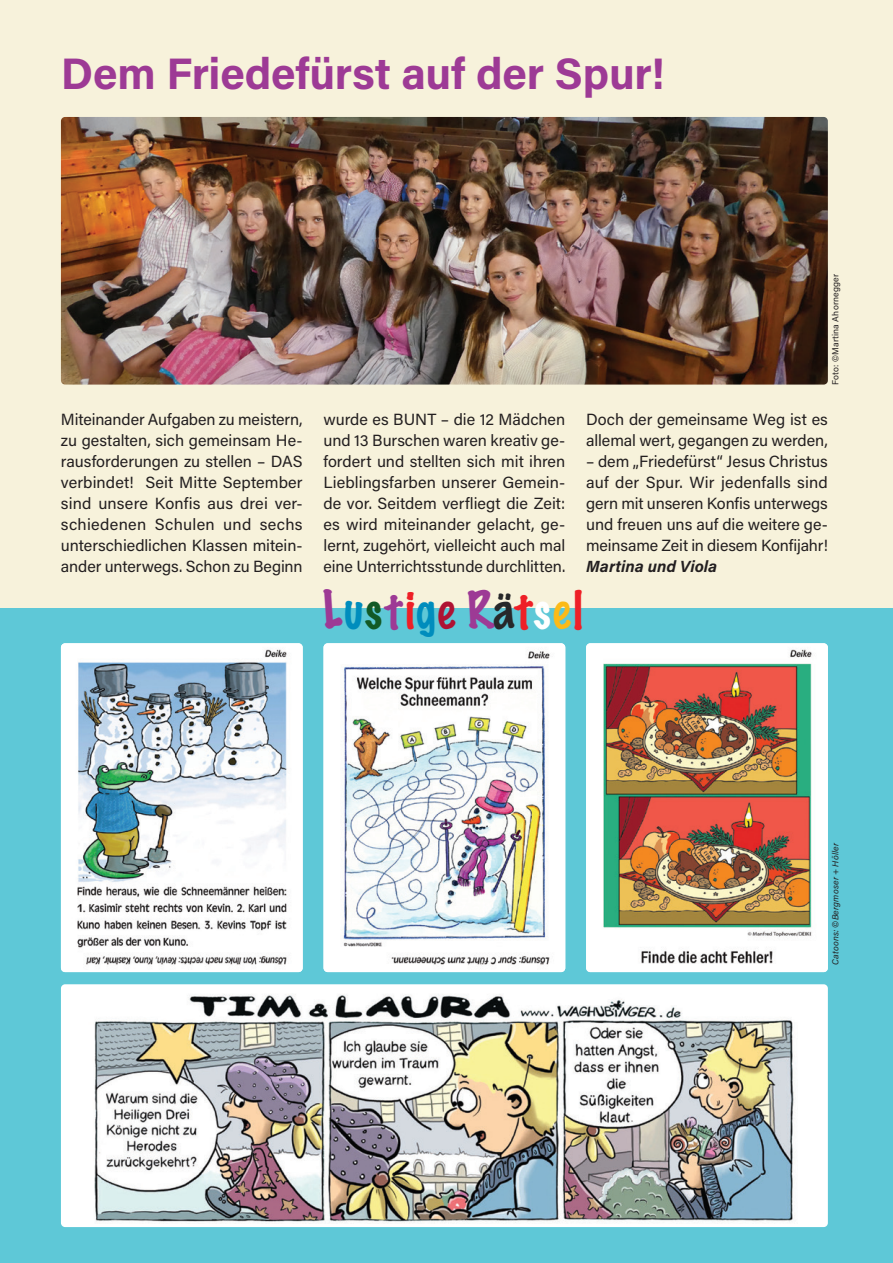
<style>
.page{position:relative;width:893px;height:1263px;background:#fff}
.page>*{position:absolute;margin:0;border:0;box-sizing:border-box;transform-origin:0 0}
.t1{font:100 47.1px "Marker Felt";letter-spacing:.035em;color:#9d3a95}
.HL_1{font:700 44.1px "Acumin Pro";letter-spacing:-.005em;color:#9d3a95}
.Fließtext{font:16.2px/21px "Acumin Pro";letter-spacing:-.005em;color:#231f20;text-align:justify}
.Fließtext-2{font:italic 700 16.2px "Acumin Pro";letter-spacing:.005em;color:#231f20}
.Foto_Credits{font:italic 8.85px "Acumin Pro";letter-spacing:.025em;color:#231f20}
.Foto_Credits-2{font:8.85px "Acumin Pro";letter-spacing:.02em;color:#231f20}
.s1{color:#008dbd}
.s2{color:#125926}
.s3{color:#ee2027}
.s4{color:#af1233}
.s5{color:#27282a}
.s6{color:#fff}
.s7{color:#fcba17}
</style>
<div class="page">
<div style="left:0;top:607px;width:893px;height:656px;background:#5ec8d7"></div>
<div style="left:0;top:0;width:893px;height:607px;background:#f7f2db"></div>
<img style="left:61px;top:643px;width:242px;height:329px">
<img style="left:324px;top:643px;width:241px;height:329px">
<img style="left:61px;top:117px;width:767px;height:268px">
<img style="left:586px;top:643px;width:242px;height:329px">
<img style="left:61px;top:984px;width:767px;height:243px">
<p class="HL_1" style="left:61px;top:43px;width:605px">Dem Friedefürst auf der Spur!</p>
<p class="Foto_Credits-2" style="left:829px;top:385px;width:112px;rotate:-90deg">Foto: ©Martina Ahornegger</p>
<p class="Fließtext" style="left:61px;top:408px;width:243px">Miteinander Aufgaben zu meistern, zu gestalten, sich gemeinsam He&shy;rausforderungen zu stellen – DAS verbindet! Seit Mitte September sind unsere Konfis aus drei ver&shy;schiedenen Schulen und sechs unterschiedlichen Klassen mitein&shy;ander unterwegs. Schon zu Beginn</p>
<p class="Fließtext" style="left:324px;top:408px;width:243px">wurde es BUNT – die 12 Mädchen und 13 Burschen waren kreativ ge&shy;fordert und stellten sich mit ihren Lieblingsfarben unserer Gemein&shy;de vor. Seitdem verfliegt die Zeit: es wird miteinander gelacht, ge&shy;lernt, zugehört, vielleicht auch mal eine Unterrichtsstunde durchlitten.</p>
<p class="Fließtext" style="left:586px;top:408px;width:243px">Doch der gemeinsame Weg ist es allemal wert, gegangen zu werden,</p>
<p class="Fließtext" style="left:586px;top:450px;width:243px">– dem „Friedefürst“ Jesus Christus auf der Spur. Wir jedenfalls sind gern mit unseren Konfis unterwegs und freuen uns auf die weitere ge&shy;meinsame Zeit in diesem Konfijahr!</p>
<p class="Fließtext-2" style="left:586px;top:555px;width:133px">Martina und Viola</p>
<p class="t1" style="left:323px;top:572px;width:262px">L<span class="s1">u</span><span class="s2">s</span>t<span class="s3">i</span><span class="s1">g</span><span class="s4">e</span> R<span class="s5">ä</span><span class="s3">t</span><span class="s6">s</span><span class="s7">e</span><span class="s3">l</span></p>
<p class="Foto_Credits" style="left:829px;top:965px;width:123px;rotate:-90deg">Catoons: ©Bergmoser + Höller</p>
</div>
